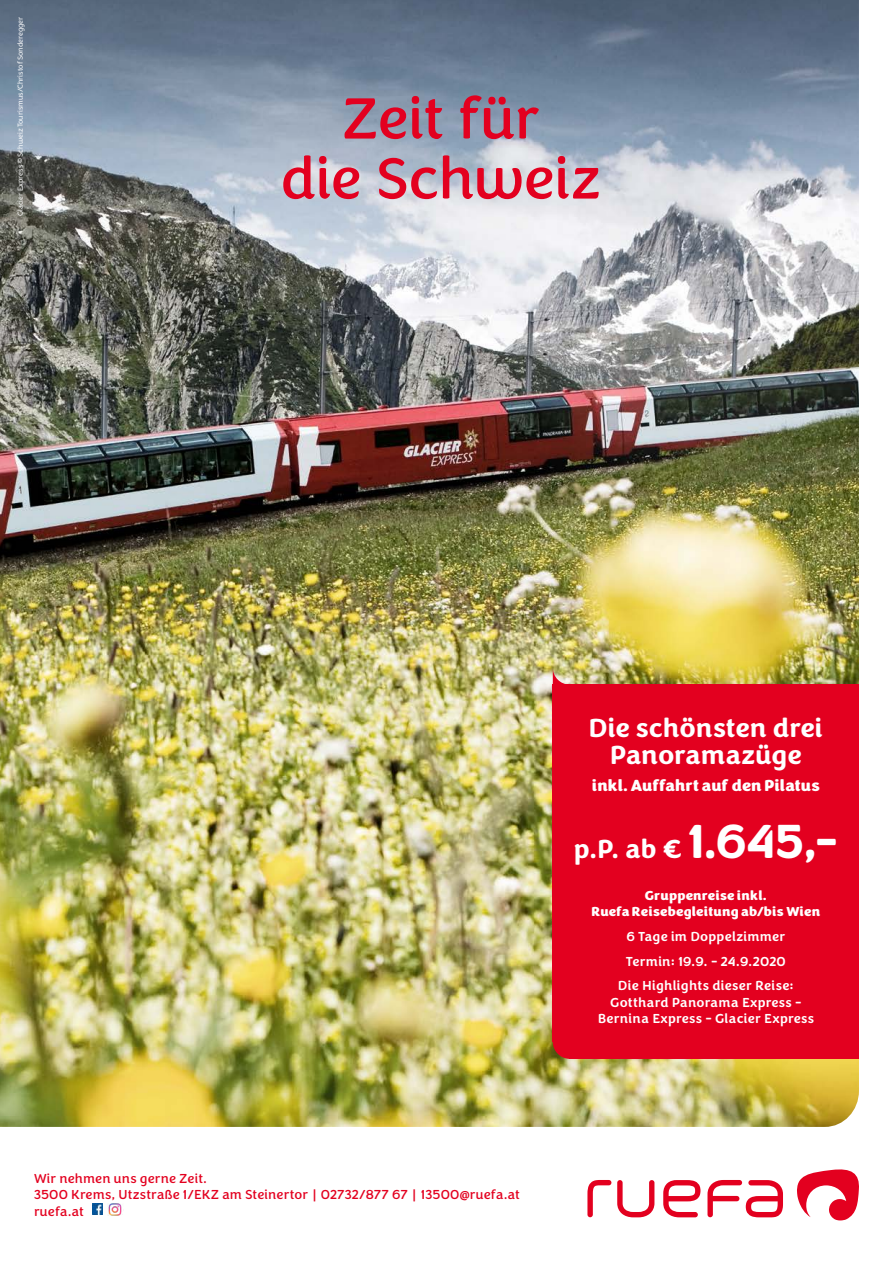
<style>
.page{position:relative;width:893px;height:1263px;background:#fff}
.page>*{position:absolute;margin:0;border:0;box-sizing:border-box;transform-origin:0 0}
.t1{font:60px/60px "Congenial";letter-spacing:-.015em;color:#e3001f;text-align:center}
.t2{font:700 27px/27px "Congenial";letter-spacing:-.005em;color:#fff;text-align:center}
.t3{font:900 16.5px "Congenial";letter-spacing:.005em;color:#fff}
.t4{font:500 13.5px/24.8px "Congenial";letter-spacing:.01em;color:#fff;text-align:center}
.t5{font:13.5px/16.2px "Congenial";letter-spacing:.01em;color:#e3001f}
.t6{font:900 13.5px/16.2px "Congenial";letter-spacing:.01em;color:#fff;text-align:center}
.t7{font:300 7.5px "Congenial";color:#fff}
.s1{font-size:49.5px}
</style>
<div class="page">
<img style="left:0;top:0;width:859px;height:1127px">
<svg style="left:553px;top:668px;width:17px;height:17px"></svg>
<div style="left:553px;top:685px;width:306px;height:357px;background:#e3001f"></div>
<div style="left:570px;top:969px;width:289px;height:90px;background:#e3001f"></div>
<div style="left:553px;top:1025px;width:34px;height:34px;background:#e3001f;border-radius:50%"></div>
<svg style="left:92px;top:1204px;width:11px;height:10px"></svg>
<img style="left:108px;top:1203px;width:14px;height:13px">
<svg style="left:797px;top:1169px;width:62px;height:51px"></svg>
<svg style="left:587px;top:1180px;width:196px;height:37px"></svg>
<p class="t7" style="left:16px;top:216px;width:201px;rotate:-90deg">Glacier Express © Schweiz Tourismus/Christof Sonderegger</p>
<h1 class="t1" style="left:280px;top:90px;width:322px">Zeit für<br>die Schweiz</h1>
<h2 class="t2" style="left:589px;top:715px;width:236px">Die schönsten drei<br>Panoramazüge</h2>
<p class="t3" style="left:592px;top:774px;width:229px">inkl. Auffahrt auf den Pilatus</p>
<h2 class="t2" style="left:574px;top:836px;width:266px">p.P. ab € <span class="s1">1.645,-</span></h2>
<p class="t6" style="left:591px;top:888px;width:230px">Gruppenreise inkl.<br>Ruefa Reisebegleitung ab/bis Wien</p>
<p class="t4" style="left:618px;top:924px;width:177px">6 Tage im Doppelzimmer<br>Termin: 19.9. - 24.9.2020<br>Die Highlights dieser Reise:</p>
<p class="t4" style="left:598px;top:994px;width:218px;line-height:16.2px">Gotthard Panorama Express -<br>Bernina Express - Glacier Express</p>
<p class="t5" style="left:34px;top:1171px;width:487px">Wir nehmen uns gerne Zeit.<br>3500 Krems, Utzstraße 1/EKZ am Steinertor | 02732/877 67 | 13500@ruefa.at ruefa.at</p>
</div>
